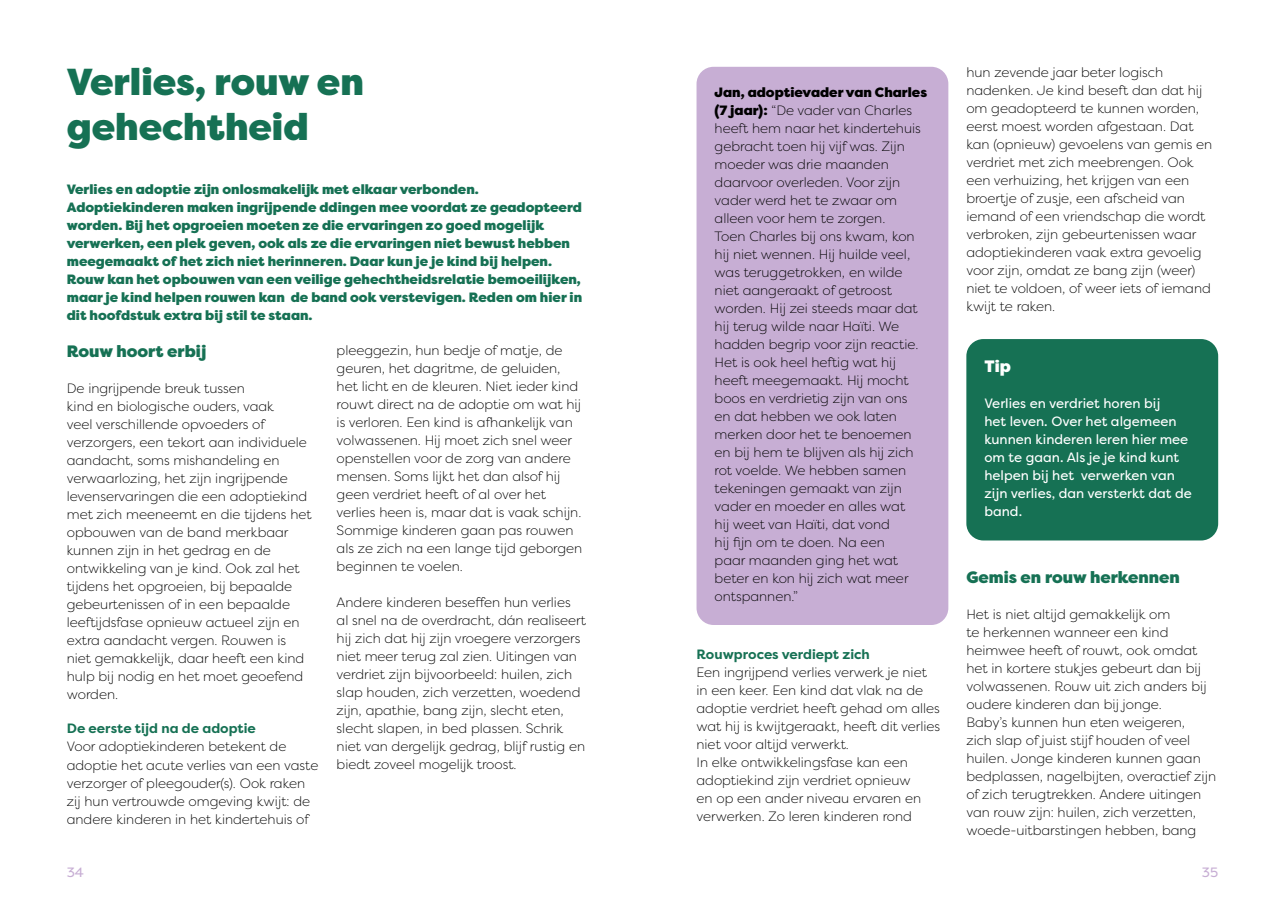
<style>
.page{position:relative;width:1285px;height:919px;background:#fff}
.page>*{position:absolute;margin:0;border:0;box-sizing:border-box;transform-origin:0 0}
.t1{font:900 37.5px/45px "Filson Pro";color:#167154}
.t2{font:900 16.5px "Filson Pro";color:#167154}
.t3{font:900 16.5px "Filson Pro";color:#fff}
.t4{font:300 13.5px/18px "Filson Pro";color:#000}
.t5{font:900 13.5px/18px "Filson Pro";color:#167154}
.t6{font:13.5px/18px "Filson Pro";color:#fff}
.t7{font:700 13.5px "Filson Pro";color:#167154}
.t8{font:13.5px "Filson Pro";color:#c7aed4}
.s1{font-weight:900}
</style>
<div class="page">
<div style="left:696px;top:67px;width:252px;height:558px;background:#c7aed4;border-radius:17px"></div>
<div style="left:966px;top:339px;width:251px;height:201px;background:#167154;border-radius:17px"></div>
<h1 class="t1" style="left:67px;top:60px;width:298px">Verlies, rouw en gehechtheid</h1>
<p class="t5" style="left:67px;top:180px;width:517px">Verlies en adoptie zijn onlosmakelijk met elkaar verbonden.<br>Adoptiekinderen maken ingrijpende ddingen mee voordat ze geadopteerd worden. Bij het opgroeien moeten ze die ervaringen zo goed mogelijk verwerken, een plek geven, ook als ze die ervaringen niet bewust hebben meegemaakt of het zich niet herinneren. Daar kun je je kind bij helpen.<br>Rouw kan het opbouwen van een veilige gehechtheidsrelatie bemoeilijken, maar je kind helpen rouwen kan de band ook verstevigen. Reden om hier in dit hoofdstuk extra bij stil te staan.</p>
<p class="t2" style="left:67px;top:341px;width:141px">Rouw hoort erbij</p>
<p class="t4" style="left:67px;top:379px;width:246px">De ingrijpende breuk tussen<br>kind en biologische ouders, vaak<br>veel verschillende opvoeders of verzorgers, een tekort aan individuele aandacht, soms mishandeling en verwaarlozing, het zijn ingrijpende levenservaringen die een adoptiekind met zich meeneemt en die tijdens het opbouwen van de band merkbaar kunnen zijn in het gedrag en de ontwikkeling van je kind. Ook zal het tijdens het opgroeien, bij bepaalde gebeurtenissen of in een bepaalde leeftijdsfase opnieuw actueel zijn en extra aandacht vergen. Rouwen is niet gemakkelijk, daar heeft een kind hulp bij nodig en het moet geoefend worden.</p>
<p class="t7" style="left:67px;top:720px;width:190px">De eerste tijd na de adoptie</p>
<p class="t4" style="left:67px;top:737px;width:253px">Voor adoptiekinderen betekent de adoptie het acute verlies van een vaste verzorger of pleegouder(s). Ook raken zij hun vertrouwde omgeving kwijt: de andere kinderen in het kindertehuis of</p>
<p class="t4" style="left:336px;top:341px;width:247px">pleeggezin, hun bedje of matje, de geuren, het dagritme, de geluiden, het licht en de kleuren. Niet ieder kind rouwt direct na de adoptie om wat hij is verloren. Een kind is afhankelijk van volwassenen. Hij moet zich snel weer openstellen voor de zorg van andere mensen. Soms lijkt het dan alsof hij geen verdriet heeft of al over het verlies heen is, maar dat is vaak schijn.<br>Sommige kinderen gaan pas rouwen als ze zich na een lange tijd geborgen beginnen te voelen.</p>
<p class="t4" style="left:336px;top:592px;width:251px">Andere kinderen beseffen hun verlies<br>al snel na de overdracht, dán realiseert hij zich dat hij zijn vroegere verzorgers niet meer terug zal zien. Uitingen van verdriet zijn bijvoorbeeld: huilen, zich slap houden, zich verzetten, woedend zijn, apathie, bang zijn, slecht eten, slecht slapen, in bed plassen. Schrik niet van dergelijk gedrag, blijf rustig en biedt zoveel mogelijk troost.</p>
<p class="t4" style="left:714px;top:83px;width:214px"><span class="s1">Jan, adoptievader van Charles (7 jaar):</span> “De vader van Charles heeft hem naar het kindertehuis gebracht toen hij vijf was. Zijn moeder was drie maanden daarvoor overleden. Voor zijn vader werd het te zwaar om alleen voor hem te zorgen.<br>Toen Charles bij ons kwam, kon hij niet wennen. Hij huilde veel, was teruggetrokken, en wilde niet aangeraakt of getroost worden. Hij zei steeds maar dat hij terug wilde naar Haïti. We hadden begrip voor zijn reactie.<br>Het is ook heel heftig wat hij heeft meegemaakt. Hij mocht boos en verdrietig zijn van ons<br>en dat hebben we ook laten merken door het te benoemen en bij hem te blijven als hij zich rot voelde. We hebben samen tekeningen gemaakt van zijn vader en moeder en alles wat<br>hij weet van Haïti, dat vond<br>hij fijn om te doen. Na een<br>paar maanden ging het wat beter en kon hij zich wat meer ontspannen.”</p>
<p class="t7" style="left:696px;top:646px;width:175px">Rouwproces verdiept zich</p>
<p class="t4" style="left:696px;top:663px;width:245px">Een ingrijpend verlies verwerk je niet in een keer. Een kind dat vlak na de adoptie verdriet heeft gehad om alles wat hij is kwijtgeraakt, heeft dit verlies niet voor altijd verwerkt.<br>In elke ontwikkelingsfase kan een adoptiekind zijn verdriet opnieuw<br>en op een ander niveau ervaren en verwerken. Zo leren kinderen rond</p>
<p class="t4" style="left:966px;top:63px;width:247px">hun zevende jaar beter logisch nadenken. Je kind beseft dan dat hij om geadopteerd te kunnen worden, eerst moest worden afgestaan. Dat kan (opnieuw) gevoelens van gemis en verdriet met zich meebrengen. Ook een verhuizing, het krijgen van een broertje of zusje, een afscheid van iemand of een vriendschap die wordt verbroken, zijn gebeurtenissen waar adoptiekinderen vaak extra gevoelig voor zijn, omdat ze bang zijn (weer) niet te voldoen, of weer iets of iemand kwijt te raken.</p>
<p class="t3" style="left:984px;top:356px;width:28px">Tip</p>
<p class="t6" style="left:984px;top:394px;width:209px">Verlies en verdriet horen bij<br>het leven. Over het algemeen kunnen kinderen leren hier mee om te gaan. Als je je kind kunt helpen bij het verwerken van zijn verlies, dan versterkt dat de band.</p>
<p class="t2" style="left:966px;top:566px;width:215px">Gemis en rouw herkennen</p>
<p class="t4" style="left:966px;top:604px;width:251px">Het is niet altijd gemakkelijk om<br>te herkennen wanneer een kind heimwee heeft of rouwt, ook omdat het in kortere stukjes gebeurt dan bij volwassenen. Rouw uit zich anders bij oudere kinderen dan bij jonge.<br>Baby’s kunnen hun eten weigeren,<br>zich slap of juist stijf houden of veel huilen. Jonge kinderen kunnen gaan bedplassen, nagelbijten, overactief zijn of zich terugtrekken. Andere uitingen van rouw zijn: huilen, zich verzetten, woede-uitbarstingen hebben, bang</p>
<p class="t8" style="left:67px;top:863px;width:19px">34</p>
<p class="t8" style="left:1201px;top:863px;width:18px">35</p>
</div>
